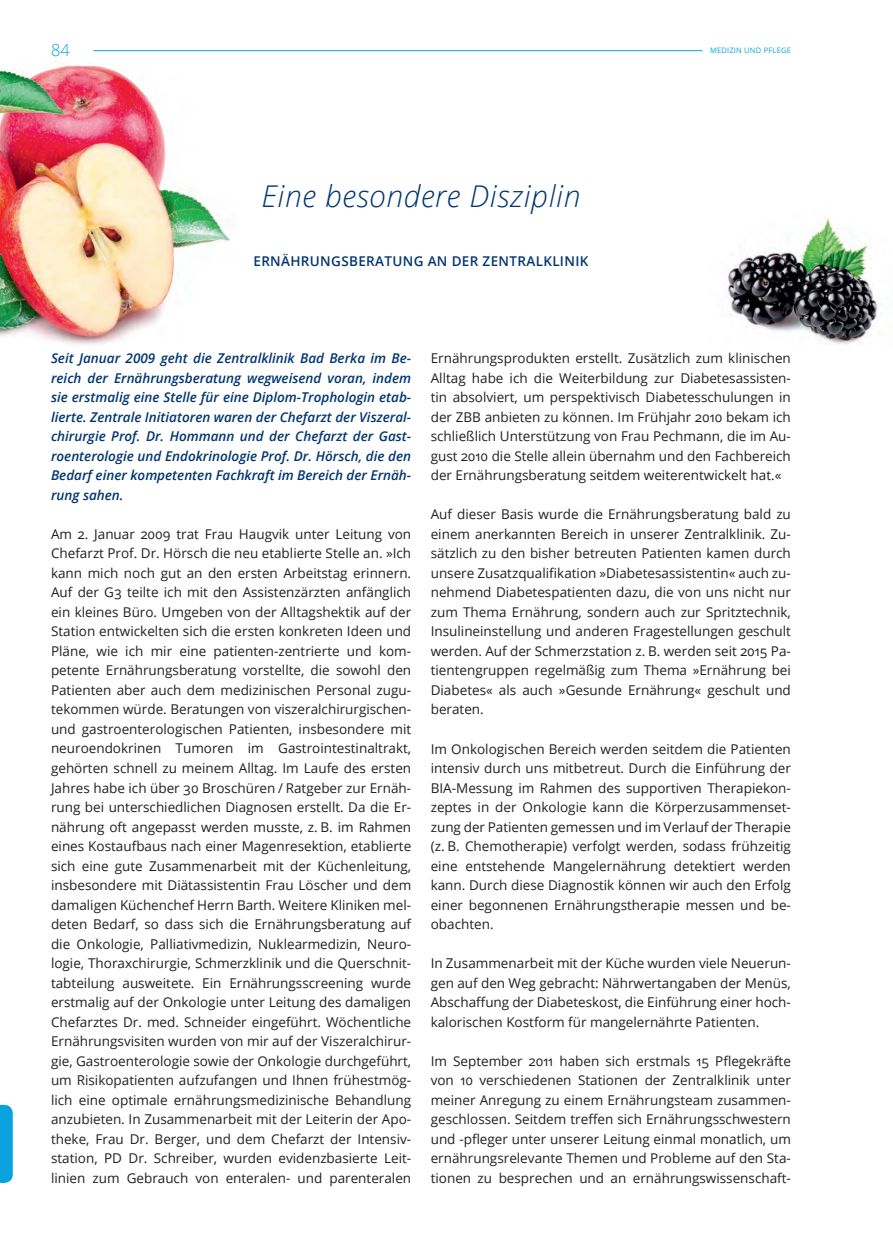
<style>
.page{position:relative;width:893px;height:1234px;background:#fff}
.page>*{position:absolute;margin:0;border:0;box-sizing:border-box;transform-origin:0 0}
.t1{font:italic 300 30px "Open Sans";letter-spacing:.02em;color:#023671}
.t2{font:300 16.5px "Open Sans";color:#09a2de}
.t3{font:13.5px/19.5px "Open Sans";color:#231f20;text-align:justify}
.t4{font:italic 600 13.5px/19.5px "Open Sans";color:#023671;text-align:justify}
.t5{font:600 13.5px "Open Sans";letter-spacing:.025em;color:#023671}
.t6{font:7.5px "Open Sans";letter-spacing:.03em;color:#09a2de}
</style>
<div class="page">
<svg style="left:0;top:1104px;width:13px;height:78px"></svg>
<img style="left:725px;top:217px;width:157px;height:128px">
<img style="left:0;top:65px;width:230px;height:280px">
<hr style="left:94px;top:50px;width:608px;height:1px;background:#09a2de">
<p class="t2" style="left:51px;top:39px;width:21px">84</p>
<h1 class="t1" style="left:261px;top:176px;width:321px">Eine besondere Disziplin</h1>
<p class="t5" style="left:253px;top:251px;width:336px">ERNÄHRUNGSBERATUNG AN DER ZENTRALKLINIK</p>
<p class="t6" style="left:710px;top:45px;width:82px">MEDIZIN UND PFLEGE</p>
<p class="t4" style="left:51px;top:348px;width:362px">Seit Januar 2009 geht die Zentralklinik Bad Berka im Be&shy;reich der Ernährungsberatung wegweisend voran, indem sie erstmalig eine Stelle für eine Diplom-Trophologin etab&shy;lierte. Zentrale Initiatoren waren der Chefarzt der Viszeral&shy;chirurgie Prof. Dr. Hommann und der Chefarzt der Gast&shy;roenterologie und Endokrinologie Prof. Dr. Hörsch, die den Bedarf einer kompetenten Fachkraft im Bereich der Ernäh&shy;rung sahen.</p>
<p class="t3" style="left:51px;top:523px;width:362px">Am 2. Januar 2009 trat Frau Haugvik unter Leitung von Chefarzt Prof. Dr. Hörsch die neu etablierte Stelle an. »Ich kann mich noch gut an den ersten Arbeitstag erinnern.<br>Auf der G3 teilte ich mit den Assistenzärzten anfänglich ein kleines Büro. Umgeben von der Alltagshektik auf der Station entwickelten sich die ersten konkreten Ideen und Pläne, wie ich mir eine patienten-zentrierte und kom&shy;petente Ernährungsberatung vorstellte, die sowohl den Patienten aber auch dem medizinischen Personal zugu&shy;tekommen würde. Beratungen von viszeralchirurgischen&shy;und gastroenterologischen Patienten, insbesondere mit neuroendokrinen Tumoren im Gastrointestinaltrakt, gehörten schnell zu meinem Alltag. Im Laufe des ersten Jahres habe ich über 30 Broschüren / Ratgeber zur Ernäh&shy;rung bei unterschiedlichen Diagnosen erstellt. Da die Er&shy;nährung oft angepasst werden musste, z. B. im Rahmen eines Kostaufbaus nach einer Magenresektion, etablierte sich eine gute Zusammenarbeit mit der Küchenleitung, insbesondere mit Diätassistentin Frau Löscher und dem damaligen Küchenchef Herrn Barth. Weitere Kliniken mel&shy;deten Bedarf, so dass sich die Ernährungsberatung auf die Onkologie, Palliativmedizin, Nuklearmedizin, Neuro&shy;logie, Thoraxchirurgie, Schmerzklinik und die Querschnit&shy;tabteilung ausweitete. Ein Ernährungsscreening wurde erstmalig auf der Onkologie unter Leitung des damaligen Chefarztes Dr. med. Schneider eingeführt. Wöchentliche Ernährungsvisiten wurden von mir auf der Viszeralchirur&shy;gie, Gastroenterologie sowie der Onkologie durchgeführt, um Risikopatienten aufzufangen und Ihnen frühestmög&shy;lich eine optimale ernährungsmedizinische Behandlung anzubieten. In Zusammenarbeit mit der Leiterin der Apo&shy;theke, Frau Dr. Berger, und dem Chefarzt der Intensiv&shy;station, PD Dr. Schreiber, wurden evidenzbasierte Leit&shy;linien zum Gebrauch von enteralen- und parenteralen</p>
<p class="t3" style="left:431px;top:348px;width:362px">Ernährungsprodukten erstellt. Zusätzlich zum klinischen Alltag habe ich die Weiterbildung zur Diabetesassisten&shy;tin absolviert, um perspektivisch Diabetesschulungen in der ZBB anbieten zu können. Im Frühjahr 2010 bekam ich schließlich Unterstützung von Frau Pechmann, die im Au&shy;gust 2010 die Stelle allein übernahm und den Fachbereich der Ernährungsberatung seitdem weiterentwickelt hat.«</p>
<p class="t3" style="left:431px;top:504px;width:362px">Auf dieser Basis wurde die Ernährungsberatung bald zu einem anerkannten Bereich in unserer Zentralklinik. Zu&shy;sätzlich zu den bisher betreuten Patienten kamen durch unsere Zusatzqualifikation »Diabetesassistentin« auch zu&shy;nehmend Diabetespatienten dazu, die von uns nicht nur zum Thema Ernährung, sondern auch zur Spritztechnik, Insulineinstellung und anderen Fragestellungen geschult werden. Auf der Schmerzstation z. B. werden seit 2015 Pa&shy;tientengruppen regelmäßig zum Thema »Ernährung bei Diabetes« als auch »Gesunde Ernährung« geschult und beraten.</p>
<p class="t3" style="left:431px;top:738px;width:362px">Im Onkologischen Bereich werden seitdem die Patienten intensiv durch uns mitbetreut. Durch die Einführung der BIA-Messung im Rahmen des supportiven Therapiekon&shy;zeptes in der Onkologie kann die Körperzusammenset&shy;zung der Patienten gemessen und im Verlauf der Therapie (z. B. Chemotherapie) verfolgt werden, sodass frühzeitig eine entstehende Mangelernährung detektiert werden kann. Durch diese Diagnostik können wir auch den Erfolg einer begonnenen Ernährungstherapie messen und be&shy;obachten.</p>
<p class="t3" style="left:431px;top:952px;width:362px">In Zusammenarbeit mit der Küche wurden viele Neuerun&shy;gen auf den Weg gebracht: Nährwertangaben der Menüs, Abschaffung der Diabeteskost, die Einführung einer hoch&shy;kalorischen Kostform für mangelernährte Patienten.</p>
<p class="t3" style="left:431px;top:1050px;width:362px">Im September 2011 haben sich erstmals 15 Pflegekräfte von 10 verschiedenen Stationen der Zentralklinik unter meiner Anregung zu einem Ernährungsteam zusammen&shy;geschlossen. Seitdem treffen sich Ernährungsschwestern und -pfleger unter unserer Leitung einmal monatlich, um ernährungsrelevante Themen und Probleme auf den Sta&shy;tionen zu besprechen und an ernährungswissenschaft-</p>
</div>
